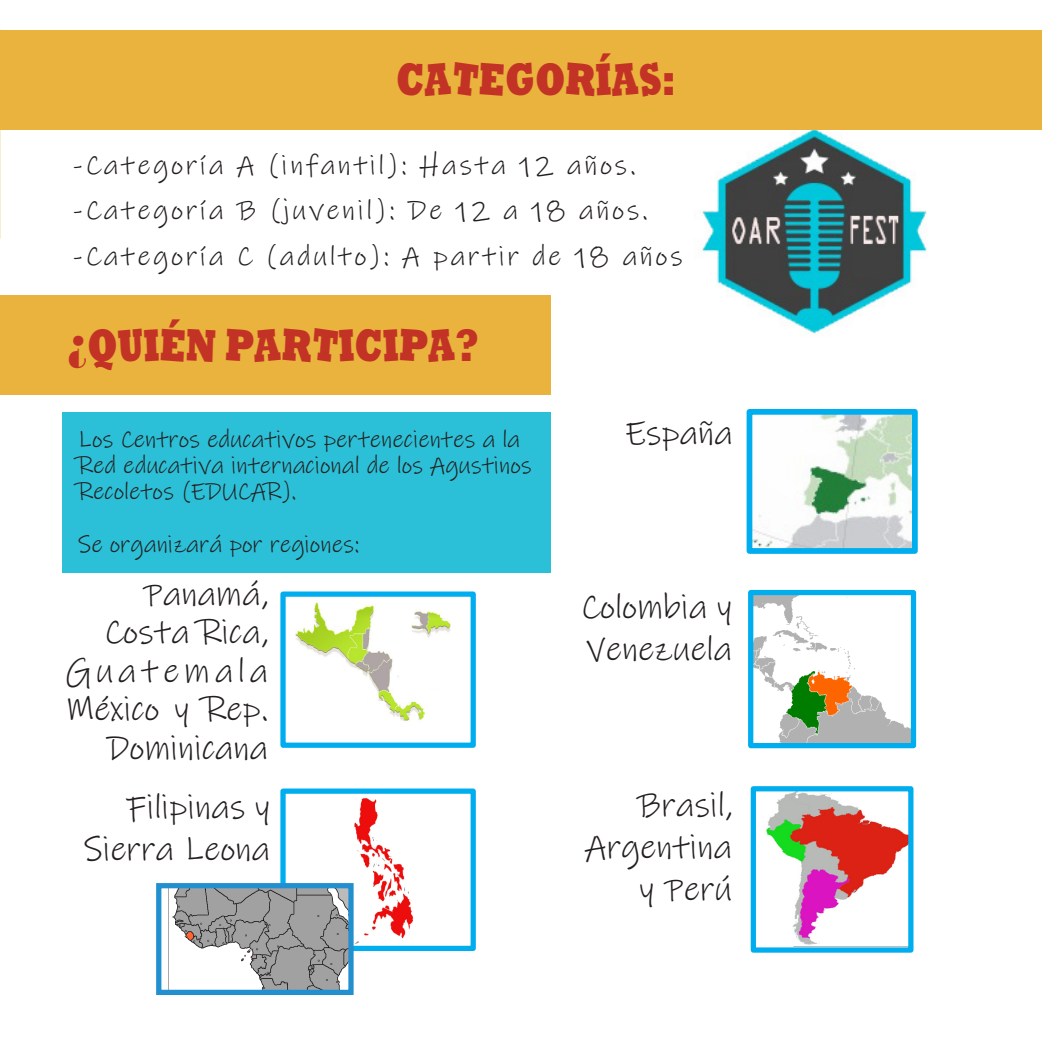
<style>
.page{position:relative;width:1042px;height:1042px;background:#fff}
.page>*{position:absolute;margin:0;border:0;box-sizing:border-box;transform-origin:0 0}
.t1{font:46.2px "Coco";color:#c23326;scale:.76 1}
.t2{font:35px/38.5px "Ink Free";color:#231f20;text-align:right}
.t3{font:28px "Ink Free";letter-spacing:.09em;color:#231f20}
.t4{font:24.5px/26.2px "Ink Free";color:#231f20}
.s1{font-family:"Broadway"}
</style>
<div class="page">
<img style="left:753px;top:416px;width:158px;height:131px">
<div style="left:746px;top:409px;width:172px;height:145px;border:6px solid #00aeef"></div>
<img style="left:754px;top:596px;width:156px;height:146px">
<div style="left:748px;top:590px;width:168px;height:158px;border:5px solid #00aeef"></div>
<img style="left:354px;top:798px;width:60px;height:146px">
<div style="left:280px;top:788px;width:196px;height:163px;border:5px solid #00aeef"></div>
<img style="left:295px;top:602px;width:155px;height:119px">
<div style="left:280px;top:591px;width:196px;height:157px;border:5px solid #00aeef"></div>
<img style="left:766px;top:792px;width:141px;height:153px">
<div style="left:751px;top:786px;width:162px;height:166px;border:5px solid #00aeef"></div>
<img style="left:684px;top:129px;width:261px;height:205px">
<div style="left:62px;top:412px;width:489px;height:160px;background:#2bc0d7"></div>
<div style="left:0;top:30px;width:1042px;height:99px;background:#eab33d"></div>
<div style="left:0;top:295px;width:551px;height:100px;background:#eab33d"></div>
<img style="left:172px;top:889px;width:176px;height:100px">
<div style="left:156px;top:883px;width:198px;height:112px;border:5px solid #228fcf"></div>
<p class="t1" style="left:396px;top:53px;width:369px">CATEGORÍAS:</p>
<p class="t3" style="left:73px;top:149px;width:564px">-Categoría A (infantil): Hasta 12 años.</p>
<p class="t3" style="left:73px;top:194px;width:576px">-Categoría B (juvenil): De 12 a 18 años.</p>
<p class="t3" style="left:73px;top:240px;width:619px">-Categoría C (adulto): A partir de 18 años.</p>
<p class="t1" style="left:68px;top:320px;width:541px"><span class="s1">¿</span>QUIÉN PARTICIPA?</p>
<p class="t4" style="left:78px;top:426px;width:444px">Los Centros educativos pertenecientes a la</p>
<p class="t2" style="left:625px;top:415px;width:109px">España</p>
<p class="t4" style="left:78px;top:453px;width:455px">Red educativa internacional de los Agustinos<br>Recoletos (EDUCAR).</p>
<p class="t4" style="left:78px;top:531px;width:283px">Se organizará por regiones:</p>
<p class="t2" style="left:143px;top:575px;width:126px">Panamá,</p>
<p class="t2" style="left:104px;top:614px;width:166px">Costa Rica,</p>
<p class="t2" style="left:66px;top:652px;width:204px">Guatemala<br>México y Rep.<br>Dominicana</p>
<p class="t2" style="left:83px;top:787px;width:188px;line-height:42px">Filipinas y<br>Sierra Leona</p>
<p class="t2" style="left:581px;top:589px;width:153px">Colombia y</p>
<p class="t2" style="left:586px;top:631px;width:147px">Venezuela</p>
<p class="t2" style="left:637px;top:786px;width:96px">Brasil,</p>
<p class="t2" style="left:585px;top:828px;width:149px">Argentina</p>
<p class="t2" style="left:639px;top:870px;width:94px">y Perú</p>
</div>
